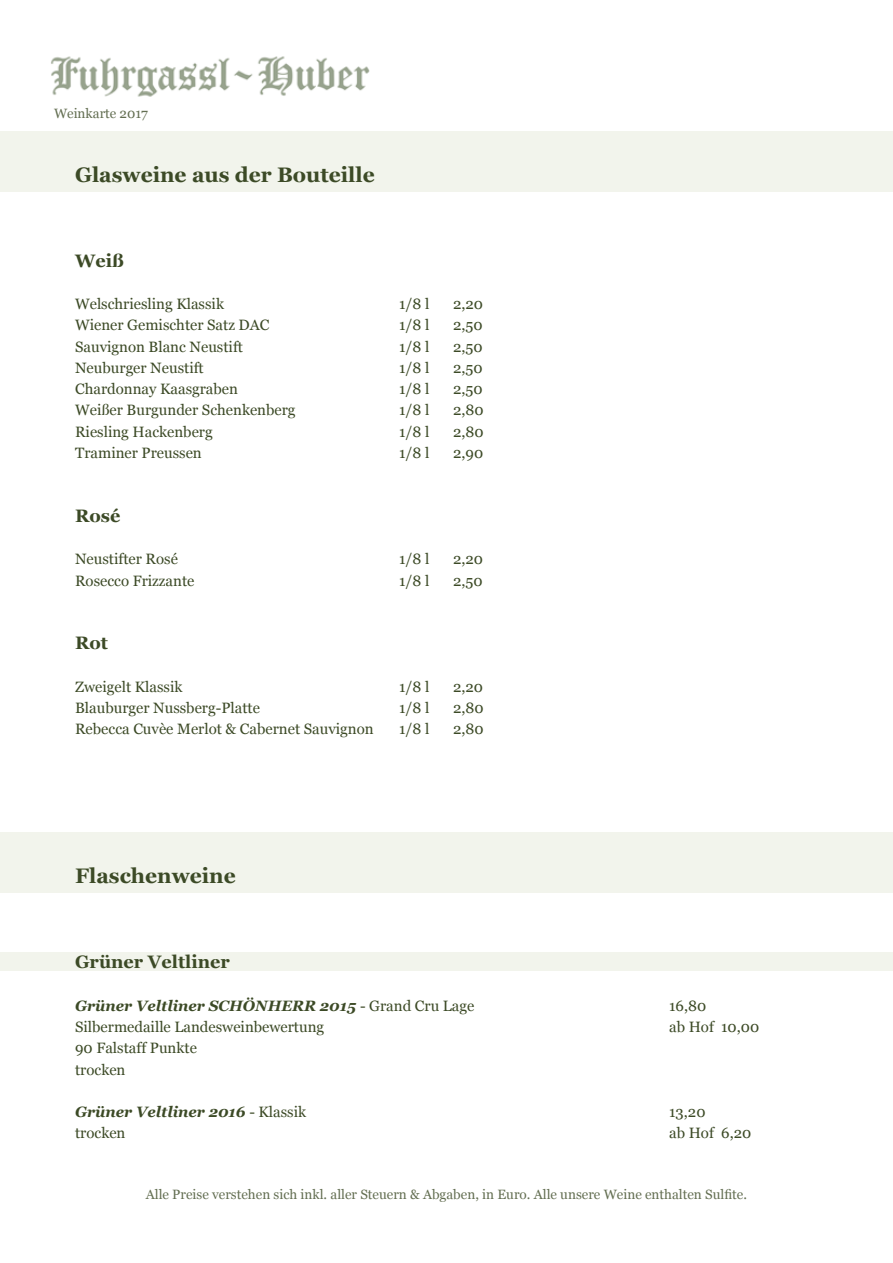
<style>
.page{position:relative;width:893px;height:1263px;background:#fff}
.page>*{position:absolute;margin:0;border:0;box-sizing:border-box;transform-origin:0 0}
.t1{font:700 21px "Georgia";color:#3c4a26}
.t2{font:700 18px "Georgia";color:#3c4a26}
.t3{font:15px/21.3px "Georgia";color:#3c4a26}
.t4{font:italic 700 15px "Georgia";color:#3c4a26}
.t5{font:13.5px "Georgia";color:#3c4a26}
.s1{font-weight:400;font-style:normal}
</style>
<div class="page">
<img style="left:51px;top:56px;width:319px;height:41px">
<div style="left:0;top:131px;width:893px;height:60px;background:#f2f4ec"></div>
<div style="left:0;top:832px;width:893px;height:60px;background:#f2f4ec"></div>
<div style="left:0;top:952px;width:893px;height:19px;background:#f2f4ec"></div>
<p class="t5" style="left:54px;top:105px;width:96px">Weinkarte 2017</p>
<h1 class="t1" style="left:75px;top:161px;width:301px">Glasweine aus der Bouteille</h1>
<p class="t2" style="left:75px;top:249px;width:50px">Weiß</p>
<p class="t3" style="left:75px;top:294px;width:150px">Welschriesling Klassik</p>
<p class="t3" style="left:399px;top:294px;width:32px">1/8 l</p>
<p class="t3" style="left:453px;top:294px;width:32px">2,20</p>
<p class="t3" style="left:75px;top:315px;width:196px">Wiener Gemischter Satz DAC</p>
<p class="t3" style="left:399px;top:315px;width:32px">1/8 l</p>
<p class="t3" style="left:453px;top:315px;width:31px">2,50</p>
<p class="t3" style="left:75px;top:336px;width:169px">Sauvignon Blanc Neustift</p>
<p class="t3" style="left:399px;top:336px;width:32px">1/8 l</p>
<p class="t3" style="left:453px;top:336px;width:31px">2,50</p>
<p class="t3" style="left:75px;top:357px;width:130px">Neuburger Neustift</p>
<p class="t3" style="left:399px;top:357px;width:32px">1/8 l</p>
<p class="t3" style="left:453px;top:357px;width:31px">2,50</p>
<p class="t3" style="left:75px;top:379px;width:164px">Chardonnay Kaasgraben</p>
<p class="t3" style="left:399px;top:379px;width:32px">1/8 l</p>
<p class="t3" style="left:453px;top:379px;width:31px">2,50</p>
<p class="t3" style="left:75px;top:400px;width:222px">Weißer Burgunder Schenkenberg</p>
<p class="t3" style="left:399px;top:400px;width:32px">1/8 l</p>
<p class="t3" style="left:453px;top:400px;width:32px">2,80</p>
<p class="t3" style="left:75px;top:421px;width:139px">Riesling Hackenberg</p>
<p class="t3" style="left:399px;top:421px;width:32px">1/8 l</p>
<p class="t3" style="left:453px;top:421px;width:32px">2,80</p>
<p class="t3" style="left:75px;top:442px;width:128px">Traminer Preussen</p>
<p class="t3" style="left:399px;top:442px;width:32px">1/8 l</p>
<p class="t3" style="left:453px;top:442px;width:32px">2,90</p>
<p class="t2" style="left:75px;top:504px;width:47px">Rosé</p>
<p class="t3" style="left:75px;top:549px;width:104px">Neustifter Rosé</p>
<p class="t3" style="left:399px;top:549px;width:32px">1/8 l</p>
<p class="t3" style="left:453px;top:549px;width:32px">2,20</p>
<p class="t3" style="left:75px;top:570px;width:121px">Rosecco Frizzante</p>
<p class="t3" style="left:399px;top:570px;width:32px">1/8 l</p>
<p class="t3" style="left:453px;top:570px;width:31px">2,50</p>
<p class="t2" style="left:75px;top:631px;width:34px">Rot</p>
<p class="t3" style="left:75px;top:676px;width:109px">Zweigelt Klassik</p>
<p class="t3" style="left:399px;top:676px;width:32px">1/8 l</p>
<p class="t3" style="left:453px;top:676px;width:32px">2,20</p>
<p class="t3" style="left:75px;top:698px;width:186px">Blauburger Nussberg-Platte</p>
<p class="t3" style="left:399px;top:698px;width:32px">1/8 l</p>
<p class="t3" style="left:453px;top:698px;width:32px">2,80</p>
<p class="t3" style="left:75px;top:719px;width:300px">Rebecca Cuvèe Merlot &amp; Cabernet Sauvignon</p>
<p class="t3" style="left:399px;top:719px;width:32px">1/8 l</p>
<p class="t3" style="left:453px;top:719px;width:32px">2,80</p>
<h1 class="t1" style="left:75px;top:862px;width:162px">Flaschenweine</h1>
<p class="t2" style="left:75px;top:950px;width:156px">Grüner Veltliner</p>
<p class="t4" style="left:75px;top:996px;width:401px">Grüner Veltliner SCHÖNHERR 2015 <span class="s1">- Grand Cru Lage</span></p>
<p class="t3" style="left:669px;top:995px;width:39px">16,80</p>
<p class="t3" style="left:75px;top:1016px;width:251px">Silbermedaille Landesweinbewertung</p>
<p class="t3" style="left:669px;top:1016px;width:92px">ab Hof 10,00</p>
<p class="t3" style="left:75px;top:1038px;width:123px">90 Falstaff Punkte trocken</p>
<p class="t4" style="left:75px;top:1102px;width:233px">Grüner Veltliner 2016 <span class="s1">- Klassik</span></p>
<p class="t3" style="left:669px;top:1101px;width:38px">13,20</p>
<p class="t3" style="left:75px;top:1123px;width:52px">trocken</p>
<p class="t3" style="left:669px;top:1123px;width:84px">ab Hof 6,20</p>
<p class="t5" style="left:146px;top:1186px;width:603px">Alle Preise verstehen sich inkl. aller Steuern &amp; Abgaben, in Euro. Alle unsere Weine enthalten Sulfite.</p>
</div>
